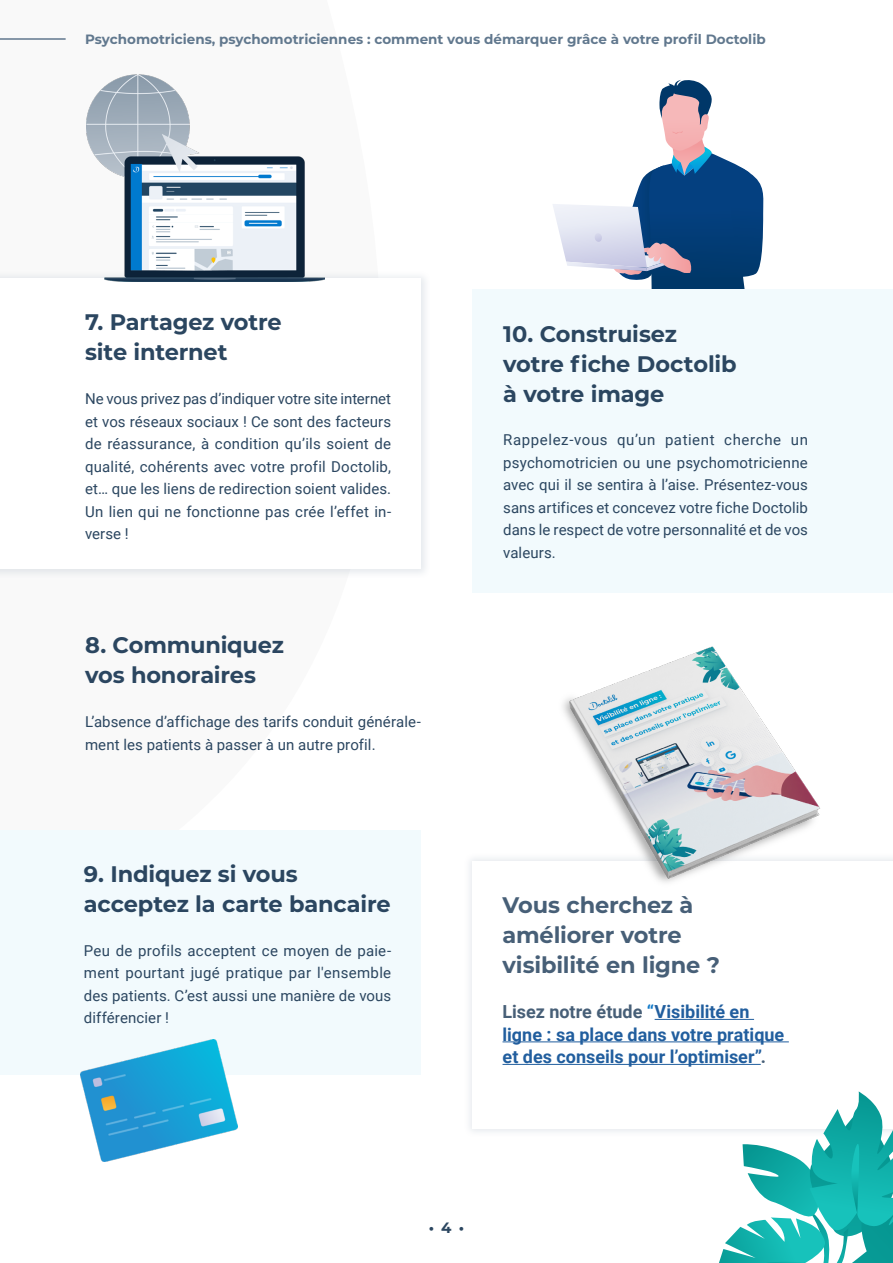
<style>
.page{position:relative;width:893px;height:1263px;background:#fff}
.page>*{position:absolute;margin:0;border:0;box-sizing:border-box;transform-origin:0 0}
.t1{font:700 22.5px/30px "Montserrat";letter-spacing:-.01em;color:#2b4660}
.t2{font:700 22.5px/30px "Montserrat";letter-spacing:-.01em;color:#475f77}
.t3{font:700 18px/22.5px "Roboto";color:#215e9e}
.t4{font:15px/22.5px "Roboto";letter-spacing:.005em;color:#2b4660;text-align:justify}
.t5{font:700 15px "Montserrat";color:#2b4660}
.t6{font:700 13.5px "Montserrat";color:#61788e}
.s1{color:#475f77}
.s2{color:#107aca}
</style>
<div class="page">
<svg style="left:694px;top:80px;width:70px;height:209px"></svg>
<svg style="left:65px;top:38px;width:629px;height:555px"></svg>
<div style="left:473px;top:289px;width:420px;height:304px;background:#f2fafd"></div>
<div style="left:464px;top:852px;width:429px;height:286px;background:#f9fafb"></div>
<div style="left:473px;top:861px;width:420px;height:267px;background:#fff"></div>
<hr style="left:655px;top:1019px;width:99px;height:1px;background:#215e9e">
<hr style="left:502px;top:1041px;width:287px;height:1px;background:#215e9e">
<hr style="left:502px;top:1064px;width:259px;height:1px;background:#215e9e">
<div style="left:0;top:830px;width:421px;height:244px;background:#f2fafd"></div>
<svg style="left:719px;top:1091px;width:174px;height:172px"></svg>
<img style="left:81px;top:1039px;width:157px;height:123px">
<div style="left:0;top:269px;width:430px;height:309px;background:#f2f3f5"></div>
<div style="left:0;top:279px;width:421px;height:290px;background:#fff"></div>
<img style="left:86px;top:75px;width:238px;height:206px">
<img style="left:553px;top:646px;width:281px;height:237px">
<hr style="left:0;top:38px;width:65px;height:2px;background:#61788e">
<p class="t6" style="left:85px;top:29px;width:682px">Psychomotriciens, psychomotriciennes : comment vous démarquer grâce à votre profil Doctolib</p>
<h1 class="t1" style="left:85px;top:306px;width:198px">7. Partagez votre site internet</h1>
<p class="t4" style="left:85px;top:387px;width:308px">Ne vous privez pas d’indiquer votre site internet et vos réseaux sociaux ! Ce sont des facteurs de réassurance, à condition qu’ils soient de qualité, cohérents avec votre profil Doctolib, et… que les liens de redirection soient valides.<br>Un lien qui ne fonctionne pas crée l’effet in&shy;verse !</p>
<h1 class="t1" style="left:85px;top:629px;width:200px">8. Communiquez vos honoraires</h1>
<p class="t4" style="left:85px;top:710px;width:337px">L’absence d’affichage des tarifs conduit générale&shy;ment les patients à passer à un autre profil.</p>
<h1 class="t1" style="left:84px;top:858px;width:308px">9. Indiquez si vous acceptez la carte bancaire</h1>
<p class="t4" style="left:84px;top:939px;width:309px">Peu de profils acceptent ce moyen de paie&shy;ment pourtant jugé pratique par l'ensemble des patients. C’est aussi une manière de vous différencier !</p>
<h1 class="t1" style="left:503px;top:317px;width:235px">10. Construisez votre fiche Doctolib à votre image</h1>
<p class="t4" style="left:503px;top:428px;width:306px">Rappelez-vous qu’un patient cherche un psychomotricien ou une psychomotricienne avec qui il se sentira à l’aise. Présentez-vous sans artifices et concevez votre fiche Doctolib dans le respect de votre personnalité et de vos valeurs.</p>
<h1 class="t2" style="left:502px;top:889px;width:219px">Vous cherchez à améliorer votre visibilité en ligne ?</h1>
<p class="t3" style="left:502px;top:1000px;width:283px"><span class="s1">Lisez notre étude</span> <span class="s2">“</span>Visibilité en ligne : sa place dans votre pratique et des conseils pour l’optimiser”<span class="s1">.</span></p>
<p class="t5" style="left:429px;top:1217px;width:37px">• 4 •</p>
</div>
